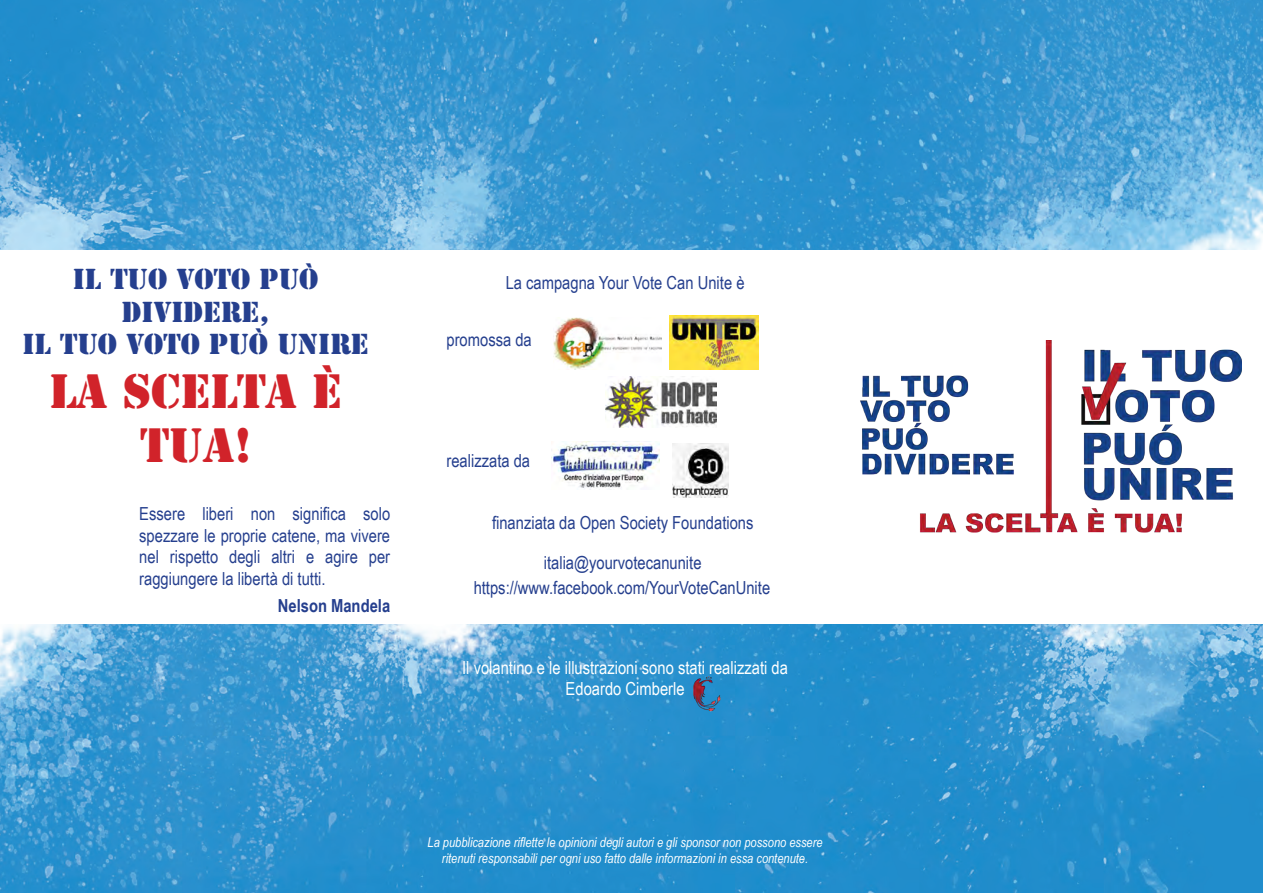
<style>
.page{position:relative;width:1263px;height:893px;background:#fff}
.page>*{position:absolute;margin:0;border:0;box-sizing:border-box;transform-origin:0 0}
.t1{font:45px/54px "Stencil Std";color:#d1232a;text-align:center}
.t2{font:27px/32.4px "Stencil Std";color:#253f8e;text-align:center}
.t3{font:18px/21.6px "Arial Narrow";color:#253f8e;text-align:justify}
.t4{font:18px/21.6px "Arial Narrow";color:#fff;text-align:center}
.t5{font:700 18px "Arial Narrow";color:#253f8e}
.t6{font:italic 13.5px/16.2px "Arial Narrow";color:#fff;text-align:center}
</style>
<div class="page">
<img style="left:0;top:0;width:1263px;height:893px">
<div style="left:0;top:250px;width:1263px;height:373px;background:#fff"></div>
<img style="left:860px;top:340px;width:382px;height:193px">
<img style="left:670px;top:316px;width:88px;height:53px">
<img style="left:552px;top:442px;width:107px;height:48px">
<img style="left:672px;top:444px;width:57px;height:53px">
<img style="left:686px;top:673px;width:43px;height:43px">
<img style="left:553px;top:317px;width:108px;height:52px">
<img style="left:606px;top:377px;width:110px;height:50px">
<p class="t2" style="left:73px;top:263px;width:247px">IL TUO VOTO PUÒ<br>DIVIDERE,</p>
<p class="t2" style="left:23px;top:328px;width:348px">IL TUO VOTO PUÒ UNIRE</p>
<p class="t1" style="left:49px;top:365px;width:294px">LA SCELTA È<br>TUA!</p>
<p class="t3" style="left:139px;top:502px;width:252px">Essere liberi non significa solo spezzare le proprie catene, ma vivere nel rispetto degli altri e agire per raggiungere la libertà di tutti.</p>
<p class="t5" style="left:278px;top:592px;width:114px">Nelson Mandela</p>
<p class="t3" style="left:506px;top:271px;width:240px">La campagna Your Vote Can Unite è</p>
<p class="t3" style="left:446px;top:329px;width:87px">promossa da</p>
<p class="t3" style="left:446px;top:449px;width:85px">realizzata da</p>
<p class="t3" style="left:492px;top:512px;width:263px">finanziata da Open Society Foundations</p>
<p class="t3" style="left:544px;top:551px;width:159px">italia@yourvotecanunite</p>
<p class="t3" style="left:474px;top:576px;width:298px">https://www.facebook.com/YourVoteCanUnite</p>
<p class="t4" style="left:462px;top:656px;width:327px">Il volantino e le illustrazioni sono stati realizzati da<br>Edoardo Cimberle</p>
<p class="t6" style="left:427px;top:834px;width:397px">La pubblicazione riflette le opinioni degli autori e gli sponsor non possono essere ritenuti responsabili per ogni uso fatto dalle informazioni in essa contenute.</p>
</div>
